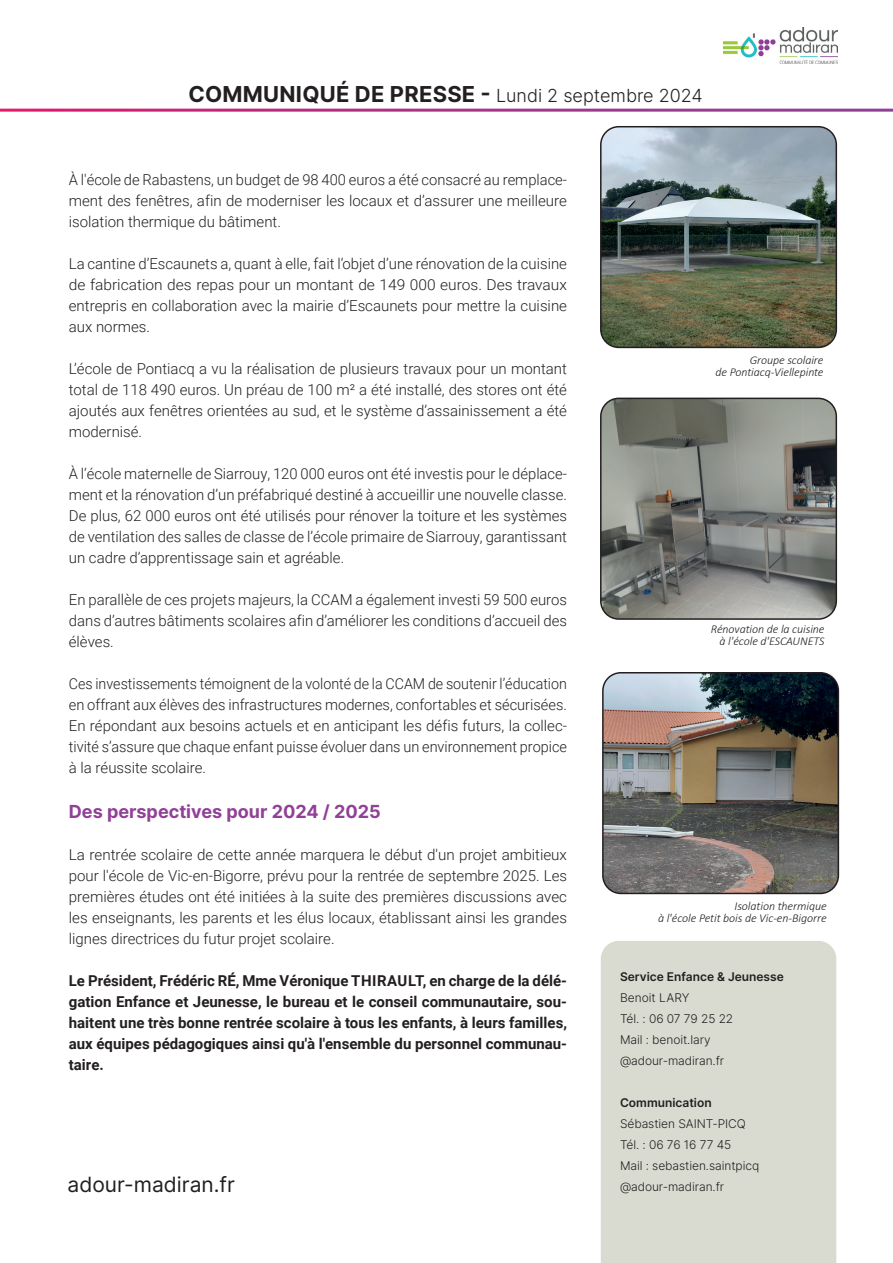
<style>
.page{position:relative;width:893px;height:1263px;background:#fff}
.page>*{position:absolute;margin:0;border:0;box-sizing:border-box;transform-origin:0 0}
.t1{font:700 21.9px "Inter";letter-spacing:.01em;color:#231f20}
.t2{font:21px "Inter";color:#231f20}
.t3{font:700 18px "Inter";color:#904097}
.t4{font:300 15px/21px "Roboto";color:#231f20;text-align:justify}
.t5{font:300 15px/21px "Roboto";color:#231f20;text-align:justify;scale:.95 1}
.t6{font:700 15px/21px "Roboto";color:#231f20;text-align:justify}
.t7{font:300 12px/21px "Inter";letter-spacing:-.005em;color:#231f20}
.t8{font:italic 300 12px/12px "Calibri";letter-spacing:-.005em;color:#231f20;text-align:right}
.t9{font:600 12px "Inter";color:#231f20}
.s1{font-weight:300;font-size:18px}
</style>
<div class="page">
<div style="left:601px;top:941px;width:235px;height:322px;background:#d9dbd1"></div>
<img style="left:724px;top:27px;width:113px;height:37px">
<img style="left:601px;top:127px;width:235px;height:220px">
<div style="left:600px;top:126px;width:237px;height:222px;border:2px solid #231f20;border-radius:18px"></div>
<img style="left:601px;top:398px;width:235px;height:219px">
<div style="left:600px;top:398px;width:237px;height:222px;border:2px solid #231f20;border-radius:18px"></div>
<img style="left:603px;top:673px;width:235px;height:220px">
<div style="left:602px;top:672px;width:237px;height:222px;border:2px solid #231f20;border-radius:18px"></div>
<h1 class="t1" style="left:188px;top:78px;width:516px">COMMUNIQUÉ DE PRESSE - <span class="s1">Lundi 2 septembre 2024</span></h1>
<p class="t4" style="left:69px;top:169px;width:500px">À l'école de Rabastens, un budget de 98 400 euros a été consacré au remplace&shy;ment des fenêtres, afin de moderniser les locaux et d’assurer une meilleure isolation thermique du bâtiment.</p>
<p class="t4" style="left:69px;top:253px;width:500px">La cantine d’Escaunets a, quant à elle, fait l’objet d’une rénovation de la cuisine de fabrication des repas pour un montant de 149 000 euros. Des travaux entrepris en collaboration avec la mairie d’Escaunets pour mettre la cuisine aux normes.</p>
<p class="t4" style="left:69px;top:358px;width:500px">L’école de Pontiacq a vu la réalisation de plusieurs travaux pour un montant total de 118 490 euros. Un préau de 100 m² a été installé, des stores ont été ajoutés aux fenêtres orientées au sud, et le système d’assainissement a été modernisé.</p>
<p class="t4" style="left:69px;top:463px;width:500px">À l’école maternelle de Siarrouy, 120 000 euros ont été investis pour le déplace&shy;ment et la rénovation d’un préfabriqué destiné à accueillir une nouvelle classe.<br>De plus, 62 000 euros ont été utilisés pour rénover la toiture et les systèmes de ventilation des salles de classe de l’école primaire de Siarrouy, garantissant un cadre d’apprentissage sain et agréable.</p>
<p class="t4" style="left:69px;top:589px;width:500px">En parallèle de ces projets majeurs, la CCAM a également investi 59 500 euros dans d’autres bâtiments scolaires afin d’améliorer les conditions d’accueil des élèves.</p>
<p class="t5" style="left:69px;top:673px;width:526px">Ces investissements témoignent de la volonté de la CCAM de soutenir l’éducation en offrant aux élèves des infrastructures modernes, confortables et sécurisées.<br>En répondant aux besoins actuels et en anticipant les défis futurs, la collec&shy;tivité s’assure que chaque enfant puisse évoluer dans un environnement propice à la réussite scolaire.</p>
<p class="t3" style="left:69px;top:798px;width:313px">Des perspectives pour 2024 / 2025</p>
<p class="t4" style="left:69px;top:844px;width:500px">La rentrée scolaire de cette année marquera le début d'un projet ambitieux pour l'école de Vic-en-Bigorre, prévu pour la rentrée de septembre 2025. Les premières études ont été initiées à la suite des premières discussions avec les enseignants, les parents et les élus locaux, établissant ainsi les grandes lignes directrices du futur projet scolaire.</p>
<p class="t6" style="left:69px;top:970px;width:500px">Le Président, Frédéric RÉ, Mme Véronique THIRAULT, en charge de la délé&shy;gation Enfance et Jeunesse, le bureau et le conseil communautaire, sou&shy;haitent une très bonne rentrée scolaire à tous les enfants, à leurs familles, aux équipes pédagogiques ainsi qu'à l'ensemble du personnel communau&shy;taire.</p>
<p class="t9" style="left:620px;top:968px;width:165px">Service Enfance &amp; Jeunesse</p>
<p class="t8" style="left:715px;top:353px;width:110px">Groupe scolaire<br>de Pontiacq-Viellepinte</p>
<p class="t8" style="left:711px;top:623px;width:115px">Rénovation de la cuisine à l'école d'ESCAUNETS</p>
<p class="t8" style="left:658px;top:900px;width:170px">Isolation thermique<br>à l'école Petit bois de Vic-en-Bigorre</p>
<p class="t7" style="left:620px;top:987px;width:115px">Benoit LARY<br>Tél. : 06 07 79 25 22<br>Mail : benoit.lary @adour-madiran.fr</p>
<p class="t9" style="left:620px;top:1094px;width:93px">Communication</p>
<p class="t7" style="left:620px;top:1113px;width:141px">Sébastien SAINT-PICQ<br>Tél. : 06 76 16 77 45<br>Mail : sebastien.saintpicq @adour-madiran.fr</p>
<h2 class="t2" style="left:68px;top:1169px;width:169px">adour-madiran.fr</h2>
</div>
